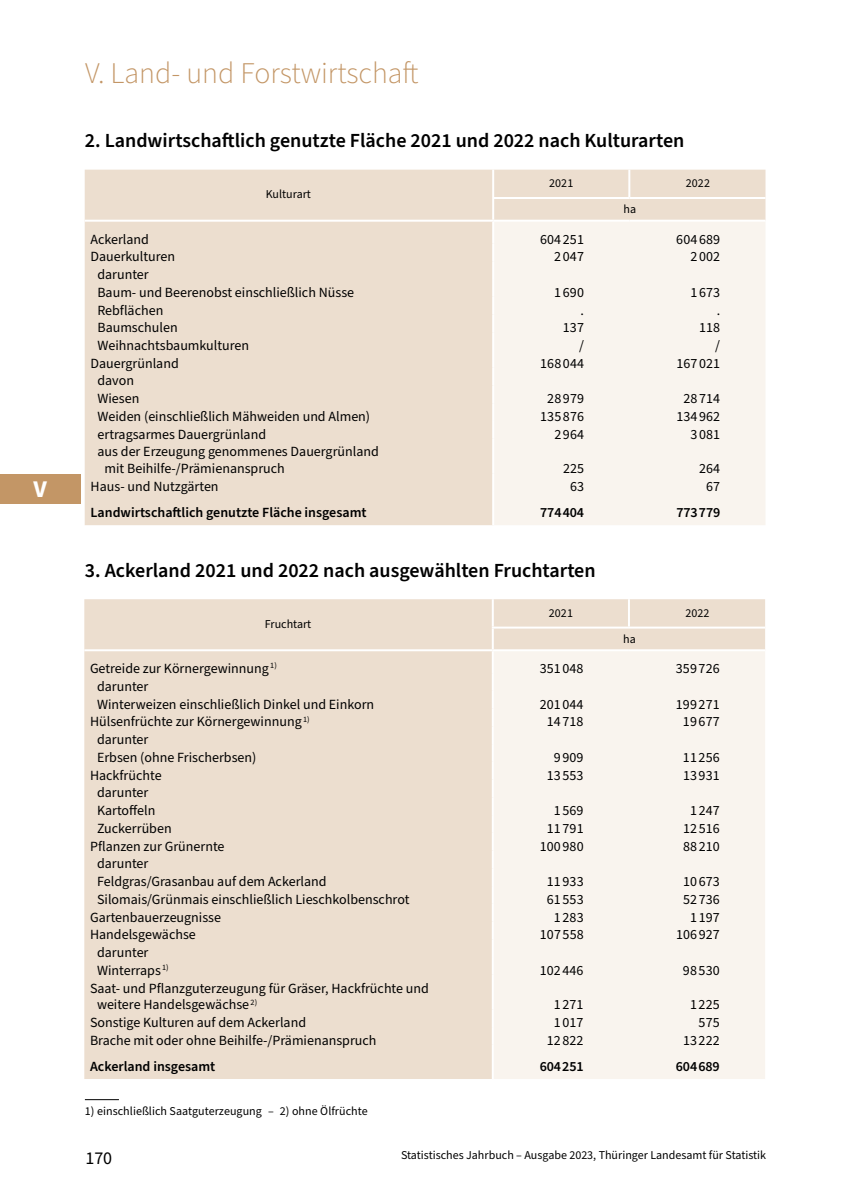
<style>
.page{position:relative;width:851px;height:1191px;background:#fff}
.page>*{position:absolute;margin:0;border:0;box-sizing:border-box;transform-origin:0 0}
.t1{font:300 30px "Source Sans Pro";color:#c39666}
.t2{font:700 24px "Source Sans Pro";color:#fff}
.t3{font:600 20px "Source Sans Pro";color:#000}
.t4{font:18px "Source Sans Pro";color:#000}
.t5{font:14px/17.8px "Source Sans Pro";color:#000}
.t6{font:600 14px "Source Sans Pro";color:#000}
.t7{font:12px "Source Sans Pro";color:#000}
</style>
<div class="page">
<div style="left:0;top:474px;width:81px;height:30px;background:#c39666"></div>
<div style="left:85px;top:170px;width:680px;height:355px;background:#ecdecf"></div>
<div style="left:494px;top:222px;width:271px;height:303px;background:#f9f4ee"></div>
<hr style="left:492px;top:170px;width:2px;height:27px;background:#fff">
<hr style="left:628px;top:170px;width:2px;height:27px;background:#fff">
<hr style="left:492px;top:197px;width:137px;height:2px;background:#fff">
<hr style="left:492px;top:199px;width:2px;height:21px;background:#fff">
<hr style="left:629px;top:197px;width:136px;height:2px;background:#fff">
<hr style="left:85px;top:220px;width:408px;height:2px;background:#fff">
<hr style="left:493px;top:220px;width:136px;height:2px;background:#fff">
<hr style="left:492px;top:222px;width:2px;height:21px;background:#fff">
<hr style="left:629px;top:220px;width:136px;height:2px;background:#fff">
<svg style="left:492px;top:243px;width:2px;height:196px"></svg>
<hr style="left:492px;top:439px;width:2px;height:34px;background:#fff">
<svg style="left:492px;top:473px;width:2px;height:18px"></svg>
<hr style="left:492px;top:491px;width:2px;height:34px;background:#fff">
<div style="left:84px;top:599px;width:681px;height:480px;background:#ecdecf"></div>
<div style="left:493px;top:651px;width:272px;height:428px;background:#f9f4ee"></div>
<hr style="left:491px;top:599px;width:2px;height:27px;background:#fff">
<hr style="left:628px;top:599px;width:2px;height:27px;background:#fff">
<hr style="left:491px;top:626px;width:138px;height:2px;background:#fff">
<hr style="left:491px;top:628px;width:2px;height:21px;background:#fff">
<hr style="left:629px;top:626px;width:136px;height:2px;background:#fff">
<hr style="left:84px;top:649px;width:408px;height:2px;background:#fff">
<hr style="left:492px;top:649px;width:137px;height:2px;background:#fff">
<hr style="left:491px;top:651px;width:2px;height:22px;background:#fff">
<hr style="left:629px;top:649px;width:136px;height:2px;background:#fff">
<svg style="left:491px;top:673px;width:2px;height:301px"></svg>
<hr style="left:491px;top:974px;width:2px;height:35px;background:#fff">
<svg style="left:491px;top:1009px;width:2px;height:35px"></svg>
<hr style="left:491px;top:1044px;width:2px;height:35px;background:#fff">
<hr style="left:85px;top:1099px;width:34px;height:1px;background:#000">
<h2 class="t2" style="left:34px;top:472px;width:15px">V</h2>
<h1 class="t1" style="left:85px;top:53px;width:335px">V. Land- und Forstwirtschaft</h1>
<h3 class="t3" style="left:85px;top:127px;width:601px">2. Landwirtschaftlich genutzte Fläche 2021 und 2022 nach Kulturarten</h3>
<p class="t7" style="left:266px;top:186px;width:47px">Kulturart</p>
<p class="t7" style="left:549px;top:175px;width:26px">2021</p>
<p class="t7" style="left:685px;top:175px;width:26px">2022</p>
<p class="t7" style="left:623px;top:201px;width:14px">ha</p>
<p class="t5" style="left:90px;top:230px;width:60px">Ackerland</p>
<p class="t5" style="left:540px;top:230px;width:45px">604 251</p>
<p class="t5" style="left:676px;top:230px;width:45px">604 689</p>
<p class="t5" style="left:90px;top:248px;width:86px">Dauerkulturen</p>
<p class="t5" style="left:554px;top:248px;width:31px">2 047</p>
<p class="t5" style="left:690px;top:248px;width:31px">2 002</p>
<p class="t5" style="left:97px;top:266px;width:258px">darunter<br>Baum- und Beerenobst einschließlich Nüsse</p>
<p class="t5" style="left:554px;top:284px;width:31px">1 690</p>
<p class="t5" style="left:690px;top:284px;width:31px">1 673</p>
<p class="t5" style="left:97px;top:301px;width:67px">Rebflächen</p>
<p class="t5" style="left:580px;top:301px;width:5px">.</p>
<p class="t5" style="left:716px;top:301px;width:5px">.</p>
<p class="t5" style="left:97px;top:319px;width:82px">Baumschulen</p>
<p class="t5" style="left:563px;top:319px;width:23px">137</p>
<p class="t5" style="left:699px;top:319px;width:23px">118</p>
<p class="t5" style="left:97px;top:337px;width:153px">Weihnachtsbaumkulturen</p>
<p class="t5" style="left:579px;top:337px;width:6px">/</p>
<p class="t5" style="left:715px;top:337px;width:6px">/</p>
<p class="t5" style="left:90px;top:355px;width:90px">Dauergrünland</p>
<p class="t5" style="left:540px;top:355px;width:45px">168 044</p>
<p class="t5" style="left:676px;top:355px;width:45px">167 021</p>
<p class="t5" style="left:97px;top:372px;width:43px">davon<br>Wiesen</p>
<p class="t5" style="left:547px;top:390px;width:38px">28 979</p>
<p class="t5" style="left:683px;top:390px;width:38px">28 714</p>
<p class="t5" style="left:97px;top:408px;width:274px">Weiden (einschließlich Mähweiden und Almen)</p>
<p class="t5" style="left:540px;top:408px;width:45px">135 876</p>
<p class="t5" style="left:676px;top:408px;width:45px">134 962</p>
<p class="t5" style="left:97px;top:425px;width:170px">ertragsarmes Dauergrünland</p>
<p class="t5" style="left:554px;top:425px;width:31px">2 964</p>
<p class="t5" style="left:690px;top:425px;width:31px">3 081</p>
<p class="t5" style="left:104px;top:444px;width:276px;line-height:16.8px;text-indent:-7px">aus der Erzeugung genommenes Dauergrünland mit Beihilfe-/Prämienanspruch</p>
<p class="t5" style="left:563px;top:460px;width:23px">225</p>
<p class="t5" style="left:699px;top:460px;width:23px">264</p>
<p class="t5" style="left:90px;top:478px;width:130px">Haus- und Nutzgärten</p>
<p class="t5" style="left:570px;top:478px;width:16px">63</p>
<p class="t5" style="left:706px;top:478px;width:16px">67</p>
<p class="t6" style="left:90px;top:503px;width:277px">Landwirtschaftlich genutzte Fläche insgesamt</p>
<p class="t6" style="left:540px;top:503px;width:45px">774 404</p>
<p class="t6" style="left:676px;top:503px;width:45px">773 779</p>
<h3 class="t3" style="left:85px;top:557px;width:512px">3. Ackerland 2021 und 2022 nach ausgewählten Fruchtarten</h3>
<p class="t7" style="left:265px;top:616px;width:48px">Fruchtart</p>
<p class="t7" style="left:548px;top:604px;width:26px">2021</p>
<p class="t7" style="left:685px;top:604px;width:26px">2022</p>
<p class="t7" style="left:623px;top:631px;width:14px">ha</p>
<p class="t5" style="left:90px;top:660px;width:188px">Getreide zur Körnergewinnung <sup>1)</sup></p>
<p class="t5" style="left:539px;top:660px;width:45px">351 048</p>
<p class="t5" style="left:675px;top:660px;width:45px">359 726</p>
<p class="t5" style="left:97px;top:678px;width:279px">darunter<br>Winterweizen einschließlich Dinkel und Einkorn</p>
<p class="t5" style="left:539px;top:695px;width:45px">201 044</p>
<p class="t5" style="left:675px;top:695px;width:45px">199 271</p>
<p class="t5" style="left:90px;top:713px;width:221px">Hülsenfrüchte zur Körnergewinnung <sup>1)</sup></p>
<p class="t5" style="left:546px;top:713px;width:38px">14 718</p>
<p class="t5" style="left:682px;top:713px;width:38px">19 677</p>
<p class="t5" style="left:97px;top:731px;width:161px">darunter<br>Erbsen (ohne Frischerbsen)</p>
<p class="t5" style="left:554px;top:748px;width:31px">9 909</p>
<p class="t5" style="left:683px;top:748px;width:38px">11 256</p>
<p class="t5" style="left:90px;top:766px;width:73px">Hackfrüchte</p>
<p class="t5" style="left:546px;top:766px;width:38px">13 553</p>
<p class="t5" style="left:683px;top:766px;width:38px">13 931</p>
<p class="t5" style="left:97px;top:784px;width:60px">darunter<br>Kartoffeln</p>
<p class="t5" style="left:554px;top:802px;width:31px">1 569</p>
<p class="t5" style="left:690px;top:802px;width:31px">1 247</p>
<p class="t5" style="left:97px;top:819px;width:76px">Zuckerrüben</p>
<p class="t5" style="left:546px;top:819px;width:38px">11 791</p>
<p class="t5" style="left:683px;top:819px;width:38px">12 516</p>
<p class="t5" style="left:90px;top:837px;width:136px">Pflanzen zur Grünernte</p>
<p class="t5" style="left:539px;top:837px;width:45px">100 980</p>
<p class="t5" style="left:683px;top:837px;width:38px">88 210</p>
<p class="t5" style="left:97px;top:855px;width:231px">darunter<br>Feldgras/Grasanbau auf dem Ackerland</p>
<p class="t5" style="left:547px;top:873px;width:38px">11 933</p>
<p class="t5" style="left:683px;top:873px;width:38px">10 673</p>
<p class="t5" style="left:97px;top:890px;width:314px">Silomais/Grünmais einschließlich Lieschkolbenschrot</p>
<p class="t5" style="left:547px;top:890px;width:38px">61 553</p>
<p class="t5" style="left:683px;top:890px;width:38px">52 736</p>
<p class="t5" style="left:90px;top:908px;width:132px">Gartenbauerzeugnisse</p>
<p class="t5" style="left:554px;top:908px;width:31px">1 283</p>
<p class="t5" style="left:690px;top:908px;width:31px">1 197</p>
<p class="t5" style="left:90px;top:926px;width:107px">Handelsgewächse</p>
<p class="t5" style="left:539px;top:926px;width:45px">107 558</p>
<p class="t5" style="left:676px;top:926px;width:45px">106 927</p>
<p class="t5" style="left:97px;top:944px;width:73px">darunter<br>Winterraps <sup>1)</sup></p>
<p class="t5" style="left:539px;top:961px;width:45px">102 446</p>
<p class="t5" style="left:682px;top:961px;width:38px">98 530</p>
<p class="t5" style="left:97px;top:980px;width:333px;line-height:16.8px;text-indent:-7px">Saat- und Pflanzguterzeugung für Gräser, Hackfrüchte und weitere Handelsgewächse <sup>2)</sup></p>
<p class="t5" style="left:553px;top:996px;width:31px">1 271</p>
<p class="t5" style="left:690px;top:996px;width:31px">1 225</p>
<p class="t5" style="left:90px;top:1014px;width:217px">Sonstige Kulturen auf dem Ackerland</p>
<p class="t5" style="left:554px;top:1014px;width:31px">1 017</p>
<p class="t5" style="left:698px;top:1014px;width:23px">575</p>
<p class="t5" style="left:90px;top:1031px;width:288px">Brache mit oder ohne Beihilfe-/Prämienanspruch</p>
<p class="t5" style="left:546px;top:1031px;width:38px">12 822</p>
<p class="t5" style="left:683px;top:1031px;width:38px">13 222</p>
<p class="t6" style="left:90px;top:1056px;width:127px">Ackerland insgesamt</p>
<p class="t6" style="left:539px;top:1056px;width:45px">604 251</p>
<p class="t6" style="left:675px;top:1056px;width:45px">604 689</p>
<p class="t7" style="left:85px;top:1102px;width:284px">1) einschließlich Saatguterzeugung – 2) ohne Ölfrüchte</p>
<p class="t4" style="left:85px;top:1146px;width:28px">170</p>
<p class="t7" style="left:401px;top:1146px;width:366px">Statistisches Jahrbuch – Ausgabe 2023, Thüringer Landesamt für Statistik</p>
</div>
